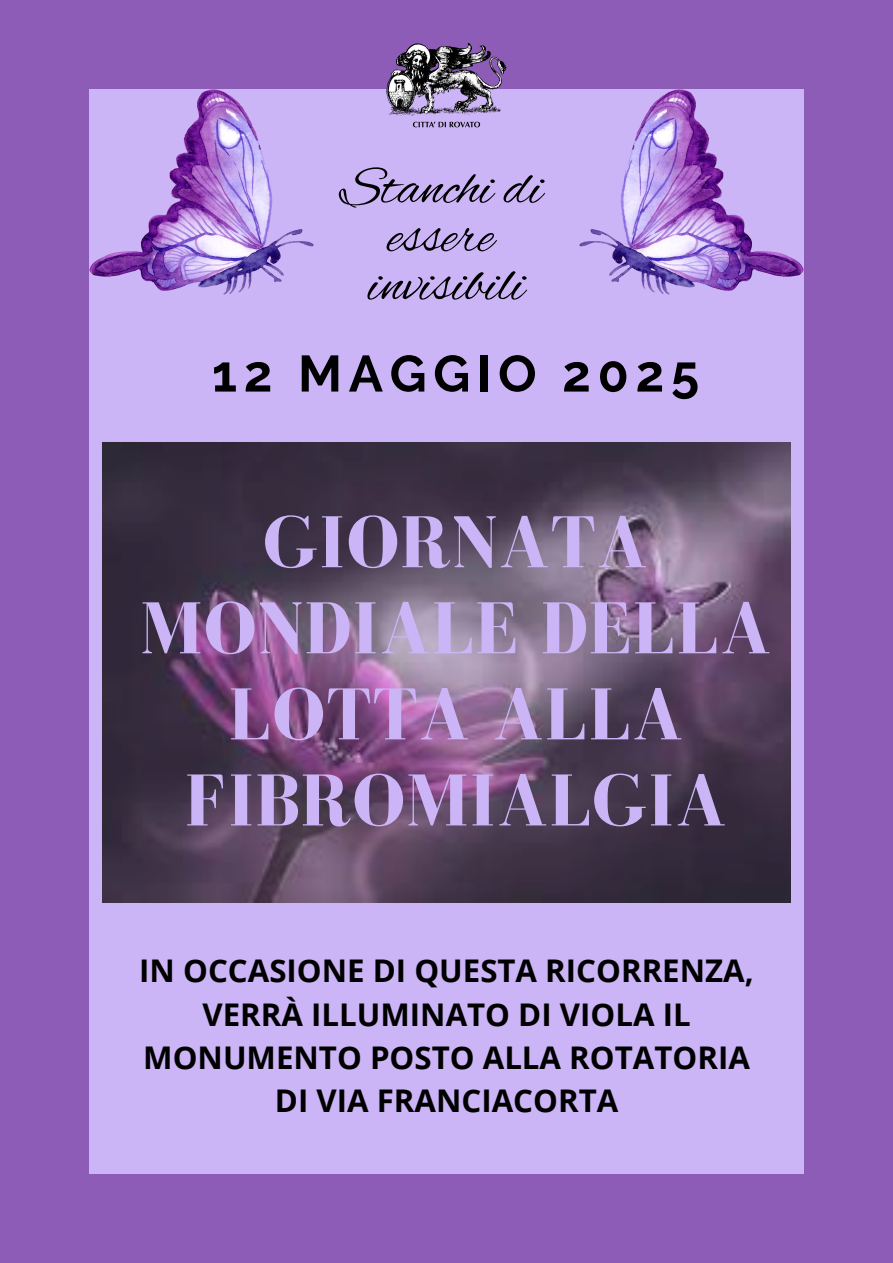
<style>
.page{position:relative;width:893px;height:1263px;background:#8d5cb6}
.page>*{position:absolute;margin:0;border:0;box-sizing:border-box;transform-origin:0 0}
.t1{font:700 75.53px/86.1px "Bodoni FLF";letter-spacing:.01em;color:#ccb5f6;text-align:center}
.t2{font:55.8px/48.4px "Alex Brush";color:#000;text-align:center}
.t3{font:700 51px "Raleway";letter-spacing:.13em;color:#000}
.t4{font:700 31.2px/43.3px "Open Sans";color:#000;text-align:center}
</style>
<div class="page">
<div style="left:89px;top:89px;width:715px;height:1085px;background:#ccb5f6"></div>
<img style="left:580px;top:89px;width:224px;height:205px">
<img style="left:102px;top:442px;width:688px;height:460px">
<img style="left:89px;top:89px;width:224px;height:205px">
<img style="left:386px;top:43px;width:121px;height:85px">
<p class="t2" style="left:340px;top:167px;width:204px">Stanchi di essere invisibili</p>
<p class="t3" style="left:212px;top:344px;width:489px">12 MAGGIO 2025</p>
<p class="t1" style="left:140px;top:499px;width:632px">GIORNATA<br>MONDIALE DELLA<br>LOTTA ALLA<br>FIBROMIALGIA</p>
<h3 class="t4" style="left:139px;top:948px;width:616px">IN OCCASIONE DI QUESTA RICORRENZA,<br>VERRÀ ILLUMINATO DI VIOLA IL<br>MONUMENTO POSTO ALLA ROTATORIA<br>DI VIA FRANCIACORTA</h3>
</div>
